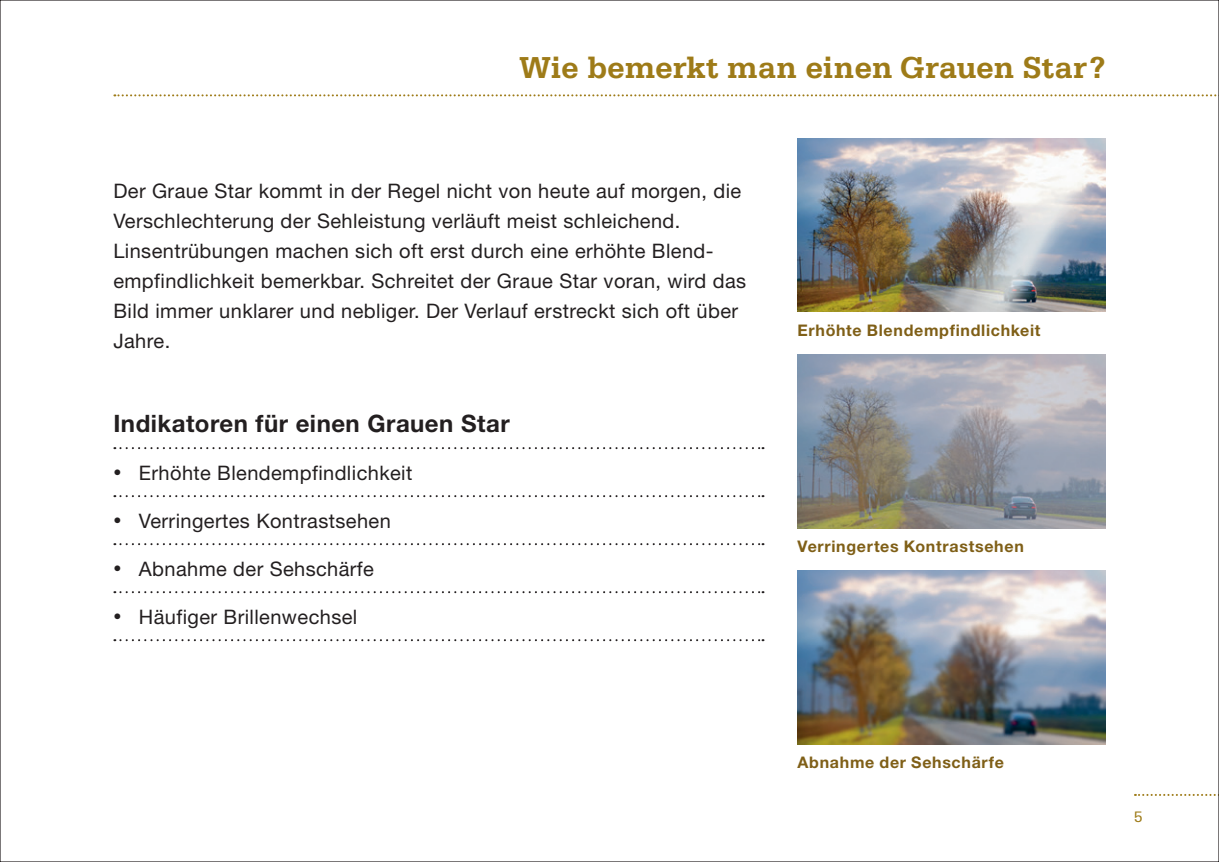
<style>
.page{position:relative;width:1219px;height:862px;background:#fff}
.page>*{position:absolute;margin:0;border:0;box-sizing:border-box;transform-origin:0 0}
.t1{font:700 32px "Serifa Std";letter-spacing:-.005em;color:#9e7b18}
.t2{font:700 24px "Helvetica Neue LT Pro";letter-spacing:.02em;color:#231f20}
.t3{font:20px/30px "Helvetica Neue LT Pro";letter-spacing:.02em;color:#231f20}
.t4{font:700 16px "Helvetica Neue LT Pro";letter-spacing:.045em;color:#7f5f17}
.t5{font:16px "Serifa Std";color:#9e7b18}
.s1{font-size:16px}
</style>
<div class="page">
<svg style="left:114px;top:94px;width:1103px;height:2px"></svg>
<svg style="left:1135px;top:794px;width:81px;height:2px"></svg>
<img style="left:797px;top:138px;width:309px;height:174px">
<img style="left:797px;top:354px;width:309px;height:174px">
<img style="left:797px;top:570px;width:309px;height:174px">
<svg style="left:114px;top:447px;width:649px;height:2px"></svg>
<svg style="left:114px;top:495px;width:649px;height:2px"></svg>
<svg style="left:114px;top:543px;width:649px;height:2px"></svg>
<svg style="left:114px;top:591px;width:649px;height:2px"></svg>
<svg style="left:114px;top:639px;width:649px;height:2px"></svg>
<h1 class="t1" style="left:519px;top:49px;width:588px">Wie bemerkt man einen Grauen Star?</h1>
<p class="t3" style="left:113px;top:175px;width:634px">Der Graue Star kommt in der Regel nicht von heute auf morgen, die Verschlechterung der Sehleistung verläuft meist schleichend.<br>Linsentrübungen machen sich oft erst durch eine erhöhte Blend&shy;empfindlichkeit bemerkbar. Schreitet der Graue Star voran, wird das Bild immer unklarer und nebliger. Der Verlauf erstreckt sich oft über Jahre.</p>
<p class="t2" style="left:113px;top:408px;width:398px">Indikatoren für einen Grauen Star</p>
<p class="t3" style="left:113px;top:457px;width:300px"><span class="s1">•</span> Erhöhte Blendempfindlichkeit</p>
<p class="t3" style="left:113px;top:505px;width:279px"><span class="s1">•</span> Verringertes Kontrastsehen</p>
<p class="t3" style="left:113px;top:553px;width:262px"><span class="s1">•</span> Abnahme der Sehschärfe</p>
<p class="t3" style="left:113px;top:601px;width:245px"><span class="s1">•</span> Häufiger Brillenwechsel</p>
<p class="t4" style="left:797px;top:320px;width:244px">Erhöhte Blendempfindlichkeit</p>
<p class="t4" style="left:797px;top:536px;width:228px">Verringertes Kontrastsehen</p>
<p class="t4" style="left:797px;top:752px;width:208px">Abnahme der Sehschärfe</p>
<p class="t5" style="left:1134px;top:808px;width:10px">5</p>
</div>
